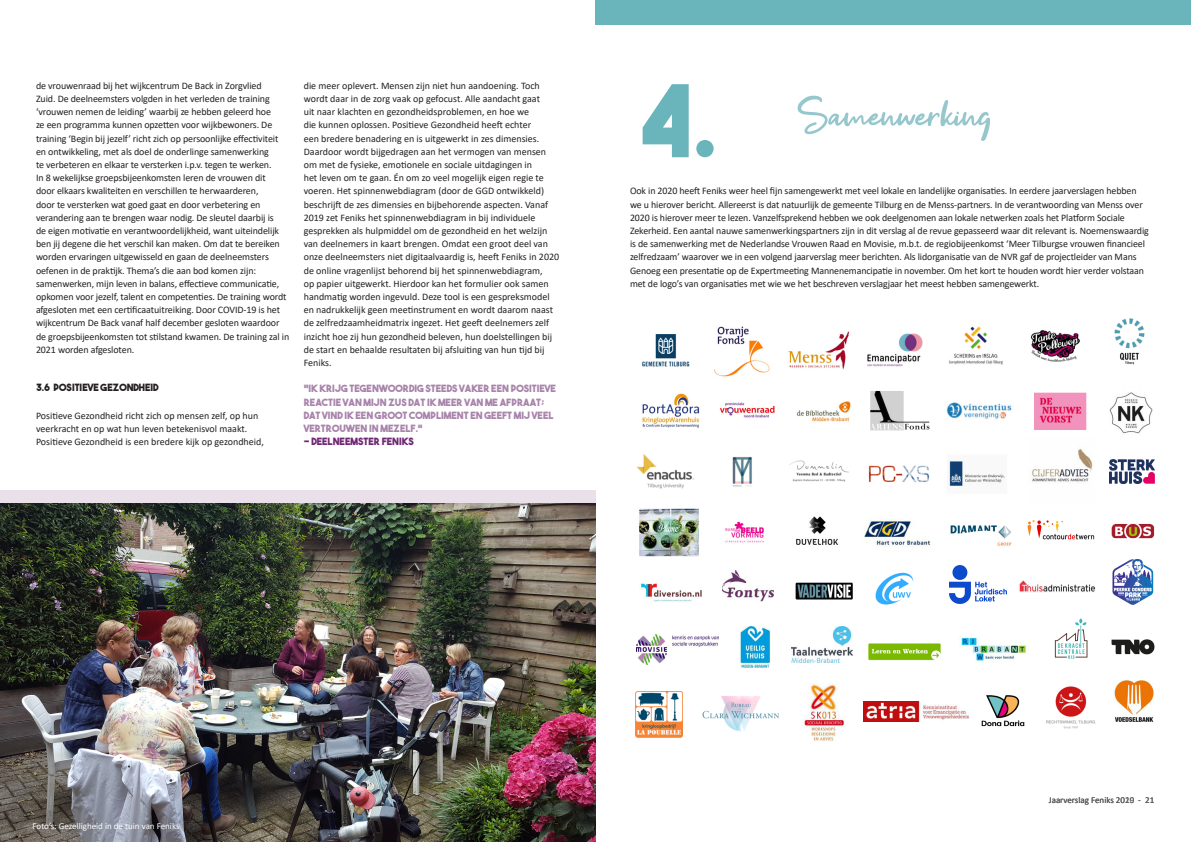
<style>
.page{position:relative;width:1191px;height:842px;background:#fff}
.page>*{position:absolute;margin:0;border:0;box-sizing:border-box;transform-origin:0 0}
.t1{font:99.2px "The Bold Font";color:#6ab4bc}
.t2{font:51px "Get Show";color:#96c7cd}
.body{font:10px/13.2px "Calibri";letter-spacing:-.01em;color:#231f20}
.body-2{font:10px/13.2px "The Bold Font";color:#a883aa}
.Kopje{font:10px "The Bold Font";color:#231f20}
.body-3{font:10px "The Bold Font";color:#702774}
.t3{font:9px "Calibri";color:#fff}
.t4{font:9px "Calibri";color:#57585a}
</style>
<div class="page">
<div style="left:0;top:490px;width:596px;height:352px;background:#e9e0ea"></div>
<img style="left:0;top:503px;width:596px;height:339px">
<div style="left:595px;top:0;width:596px;height:24px;background:#6ab4bc"></div>
<img style="left:642px;top:334px;width:48px;height:33px">
<img style="left:714px;top:326px;width:56px;height:51px">
<img style="left:788px;top:331px;width:61px;height:39px">
<img style="left:867px;top:333px;width:56px;height:34px">
<img style="left:948px;top:326px;width:55px;height:39px">
<img style="left:1030px;top:330px;width:50px;height:32px">
<img style="left:642px;top:393px;width:58px;height:35px">
<img style="left:720px;top:402px;width:55px;height:16px">
<img style="left:796px;top:401px;width:55px;height:21px">
<img style="left:870px;top:391px;width:60px;height:40px">
<img style="left:946px;top:402px;width:66px;height:17px">
<img style="left:636px;top:454px;width:58px;height:35px">
<img style="left:732px;top:456px;width:20px;height:31px">
<img style="left:789px;top:460px;width:60px;height:22px">
<img style="left:1034px;top:392px;width:53px;height:38px">
<img style="left:639px;top:508px;width:60px;height:49px">
<img style="left:725px;top:521px;width:39px;height:22px">
<img style="left:796px;top:516px;width:43px;height:29px">
<img style="left:868px;top:465px;width:61px;height:18px">
<img style="left:949px;top:461px;width:56px;height:25px">
<img style="left:1032px;top:448px;width:61px;height:34px">
<img style="left:640px;top:583px;width:62px;height:19px">
<img style="left:864px;top:519px;width:67px;height:28px">
<img style="left:1027px;top:520px;width:68px;height:20px">
<img style="left:950px;top:525px;width:62px;height:21px">
<img style="left:722px;top:570px;width:51px;height:32px">
<img style="left:949px;top:566px;width:57px;height:38px">
<img style="left:791px;top:626px;width:61px;height:37px">
<img style="left:740px;top:627px;width:30px;height:40px">
<img style="left:636px;top:634px;width:82px;height:31px">
<img style="left:875px;top:572px;width:39px;height:33px">
<img style="left:795px;top:582px;width:58px;height:18px">
<img style="left:1019px;top:581px;width:76px;height:12px">
<img style="left:1054px;top:618px;width:34px;height:41px">
<img style="left:868px;top:643px;width:73px;height:18px">
<img style="left:961px;top:637px;width:65px;height:24px">
<img style="left:635px;top:691px;width:47px;height:46px">
<img style="left:803px;top:684px;width:42px;height:57px">
<img style="left:863px;top:701px;width:105px;height:20px">
<img style="left:702px;top:696px;width:78px;height:35px">
<img style="left:982px;top:695px;width:42px;height:32px">
<img style="left:1111px;top:639px;width:44px;height:16px">
<img style="left:1046px;top:686px;width:50px;height:43px">
<img style="left:1114px;top:680px;width:40px;height:41px">
<img style="left:1109px;top:392px;width:44px;height:42px">
<img style="left:1114px;top:318px;width:31px;height:47px">
<img style="left:1109px;top:460px;width:45px;height:24px">
<img style="left:1111px;top:523px;width:44px;height:16px">
<img style="left:1112px;top:559px;width:42px;height:46px">
<p class="body" style="left:36px;top:79px;width:255px">de vrouwenraad bij het wijkcentrum De Back in Zorgvlied<br>Zuid. De deelneemsters volgden in het verleden de training ‘vrouwen nemen de leiding’ waarbij ze hebben geleerd hoe<br>ze een programma kunnen opzetten voor wijkbewoners. De training ‘Begin bij jezelf’ richt zich op persoonlijke effectiviteit en ontwikkeling, met als doel de onderlinge samenwerking<br>te verbeteren en elkaar te versterken i.p.v. tegen te werken.<br>In 8 wekelijkse groepsbijeenkomsten leren de vrouwen dit<br>door elkaars kwaliteiten en verschillen te herwaarderen,<br>door te versterken wat goed gaat en door verbetering en verandering aan te brengen waar nodig. De sleutel daarbij is<br>de eigen motivatie en verantwoordelijkheid, want uiteindelijk ben jij degene die het verschil kan maken. Om dat te bereiken worden ervaringen uitgewisseld en gaan de deelneemsters oefenen in de praktijk. Thema’s die aan bod komen zijn: samenwerken, mijn leven in balans, effectieve communicatie, opkomen voor jezelf, talent en competenties. De training wordt afgesloten met een certificaatuitreiking. Door COVID-19 is het wijkcentrum De Back vanaf half december gesloten waardoor de groepsbijeenkomsten tot stilstand kwamen. De training zal in 2021 worden afgesloten.</p>
<p class="Kopje" style="left:36px;top:381px;width:124px">3.6 POSITIEVE GEZONDHEID</p>
<p class="body" style="left:36px;top:409px;width:229px">Positieve Gezondheid richt zich op mensen zelf, op hun veerkracht en op wat hun leven betekenisvol maakt.<br>Positieve Gezondheid is een bredere kijk op gezondheid,</p>
<p class="body" style="left:304px;top:79px;width:257px">die meer oplevert. Mensen zijn niet hun aandoening. Toch wordt daar in de zorg vaak op gefocust. Alle aandacht gaat<br>uit naar klachten en gezondheidsproblemen, en hoe we<br>die kunnen oplossen. Positieve Gezondheid heeft echter<br>een bredere benadering en is uitgewerkt in zes dimensies.<br>Daardoor wordt bijgedragen aan het vermogen van mensen om met de fysieke, emotionele en sociale uitdagingen in<br>het leven om te gaan. Én om zo veel mogelijk eigen regie te voeren. Het spinnenwebdiagram (door de GGD ontwikkeld) beschrijft de zes dimensies en bijbehorende aspecten. Vanaf 2019 zet Feniks het spinnenwebdiagram in bij individuele gesprekken als hulpmiddel om de gezondheid en het welzijn van deelnemers in kaart brengen. Omdat een groot deel van onze deelneemsters niet digitaalvaardig is, heeft Feniks in 2020 de online vragenlijst behorend bij het spinnenwebdiagram,<br>op papier uitgewerkt. Hierdoor kan het formulier ook samen handmatig worden ingevuld. Deze tool is een gespreksmodel en nadrukkelijk geen meetinstrument en wordt daarom naast de zelfredzaamheidmatrix ingezet. Het geeft deelnemers zelf inzicht hoe zij hun gezondheid beleven, hun doelstellingen bij de start en behaalde resultaten bij afsluiting van hun tijd bij Feniks.</p>
<p class="body-2" style="left:304px;top:382px;width:254px">“IK KRIJG TEGENWOORDIG STEEDS VAKER EEN POSITIEVE REACTIE VAN MIJN ZUS DAT IK MEER VAN ME AFPRAAT; DAT VIND IK EEN GROOT COMPLIMENT EN GEEFT MIJ VEEL VERTROUWEN IN MEZELF.”</p>
<p class="body-3" style="left:304px;top:435px;width:112px">– DEELNEEMSTER FENIKS</p>
<p class="t1" style="left:637px;top:58px;width:80px">4.</p>
<p class="t2" style="left:797px;top:86px;width:196px">Samenwerking</p>
<p class="body" style="left:630px;top:184px;width:520px">Ook in 2020 heeft Feniks weer heel fijn samengewerkt met veel lokale en landelijke organisaties. In eerdere jaarverslagen hebben we u hierover bericht. Allereerst is dat natuurlijk de gemeente Tilburg en de Menss-partners. In de verantwoording van Menss over 2020 is hierover meer te lezen. Vanzelfsprekend hebben we ook deelgenomen aan lokale netwerken zoals het Platform Sociale Zekerheid. Een aantal nauwe samenwerkingspartners zijn in dit verslag al de revue gepasseerd waar dit relevant is. Noemenswaardig is de samenwerking met de Nederlandse Vrouwen Raad en Movisie, m.b.t. de regiobijeenkomst ‘Meer Tilburgse vrouwen financieel zelfredzaam’ waarover we in een volgend jaarverslag meer berichten. Als lidorganisatie van de NVR gaf de projectleider van Mans Genoeg een presentatie op de Expertmeeting Mannenemancipatie in november. Om het kort te houden wordt hier verder volstaan met de logo’s van organisaties met wie we het beschreven verslagjaar het meest hebben samengewerkt.</p>
<p class="t3" style="left:33px;top:820px;width:148px">Foto’s: Gezelligheid in de tuin van Feniks</p>
<p class="t4" style="left:1048px;top:794px;width:107px">Jaarverslag Feniks 2019 - 21</p>
<p class="t4" style="left:1125px;top:794px;width:11px">20</p>
</div>
